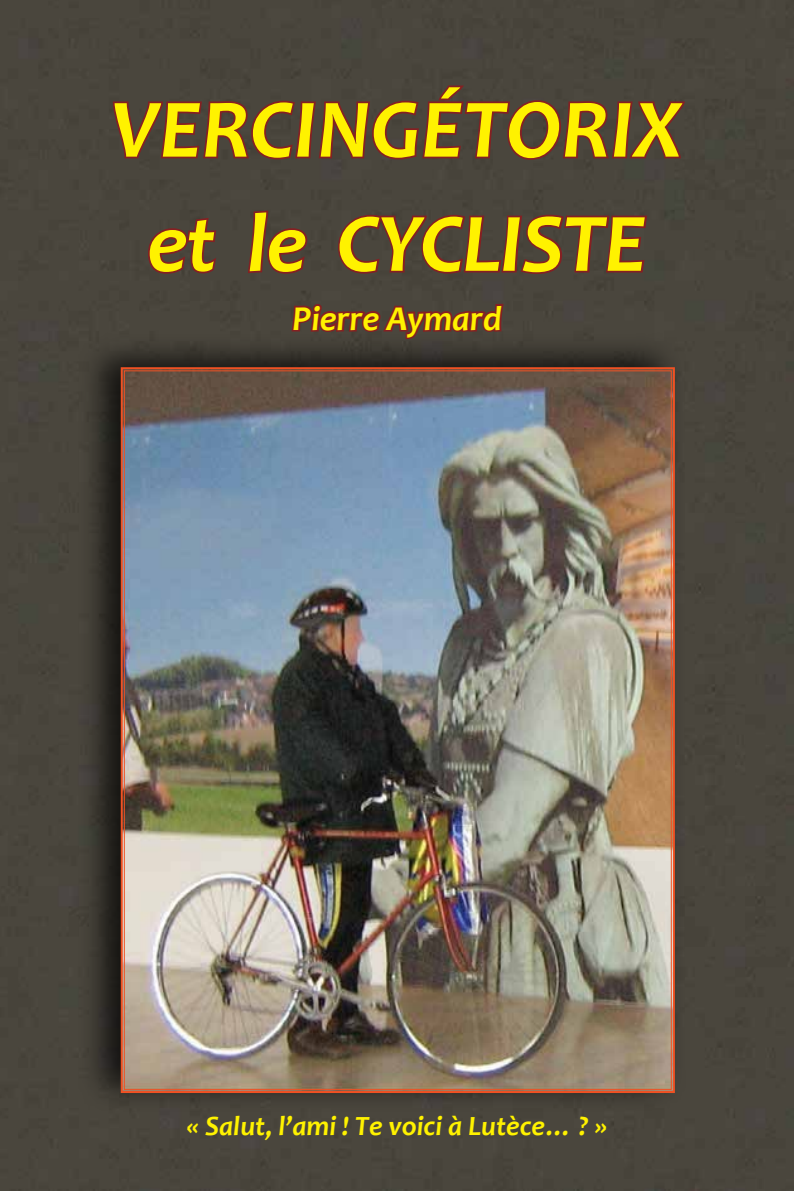
<style>
.page{position:relative;width:794px;height:1191px;background:#4a463d}
.page>*{position:absolute;margin:0;border:0;box-sizing:border-box;transform-origin:0 0}
.t1{font:italic 700 84px/114.1px "Candara";color:#fff200;text-align:center}
.t2{font:italic 700 35px "Candara";color:#fff200}
.t3{font:italic 700 28px "Candara";color:#fff200}
</style>
<div class="page">
<svg style="left:111px;top:84px;width:575px;height:78px;background:#573c36"></svg>
<svg style="left:146px;top:216px;width:73px;height:60px;background:#5b3934"></svg>
<svg style="left:246px;top:209px;width:63px;height:66px;background:#5b3a34"></svg>
<svg style="left:336px;top:213px;width:313px;height:63px;background:#5a3a34"></svg>
<svg style="left:289px;top:302px;width:216px;height:30px;background:#69312e"></svg>
<div style="left:77px;top:332px;width:610px;height:781px;background:#000;opacity:.75"></div>
<img style="left:120px;top:366px;width:556px;height:728px">
<h1 class="t1" style="left:111px;top:71px;width:573px">VERCINGÉTORIX et le CYCLISTE</h1>
<p class="t2" style="left:292px;top:296px;width:211px">Pierre Aymard</p>
<p class="t3" style="left:186px;top:1108px;width:422px">« Salut, l’ami ! Te voici à Lutèce… ? »</p>
</div>
